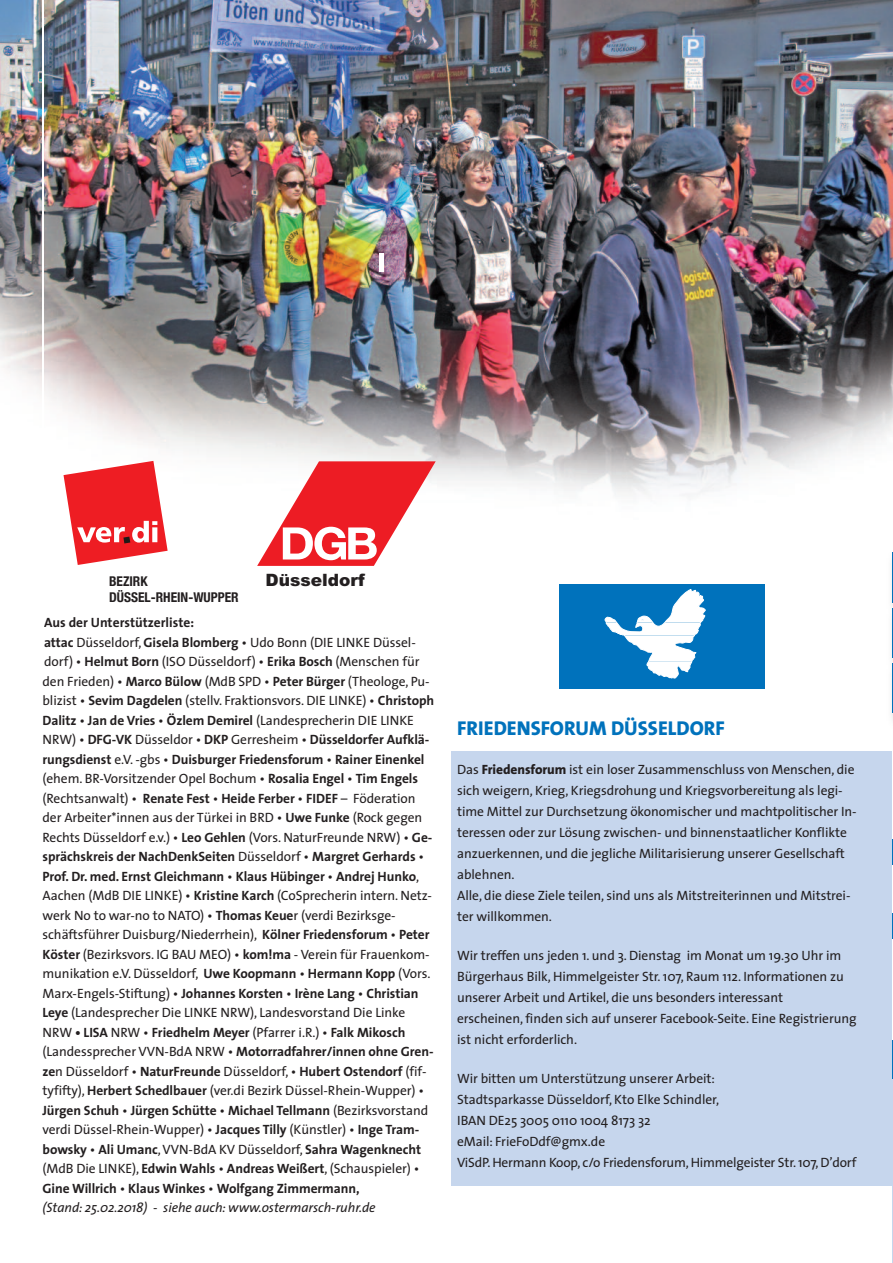
<style>
.page{position:relative;width:893px;height:1263px;background:#fff}
.page>*{position:absolute;margin:0;border:0;box-sizing:border-box;transform-origin:0 0}
.t1{font:800 20.1px "The Sans";color:#0072bc}
.t2{font:900 16.95px "Arial";color:#231f20}
.t3{font:13.5px/19.5px "The Sans";letter-spacing:-.005em;color:#231f20}
.t4{font:700 condensed 13.5px "Helvetica Neue";color:#231f20}
.s1{font-weight:700}
.s2{font-style:italic}
.s3{font-weight:800}
</style>
<div class="page">
<hr style="left:892px;top:1058px;width:1px;height:205px;background:#c6d6ed">
<div style="left:451px;top:751px;width:441px;height:435px;background:#c6d6ed"></div>
<img style="left:0;top:0;width:893px;height:495px">
<img style="left:891px;top:565px;width:1px;height:36px">
<hr style="left:892px;top:552px;width:1px;height:50px;background:#0072bc">
<img style="left:891px;top:601px;width:2px;height:55px">
<hr style="left:892px;top:608px;width:1px;height:50px;background:#0072bc">
<img style="left:891px;top:678px;width:2px;height:41px">
<hr style="left:892px;top:663px;width:1px;height:50px;background:#0072bc">
<svg style="left:64px;top:461px;width:104px;height:104px"></svg>
<hr style="left:43px;top:0;width:1px;height:660px;background:#fff">
<svg style="left:257px;top:461px;width:179px;height:105px"></svg>
<div style="left:560px;top:584px;width:205px;height:104px;background:#0072bc"></div>
<svg style="left:605px;top:589px;width:100px;height:89px"></svg>
<div style="left:379px;top:253px;width:5px;height:19px;background:#fff"></div>
<svg style="left:892px;top:839px;width:1px;height:25px"></svg>
<svg style="left:892px;top:913px;width:1px;height:26px"></svg>
<hr style="left:892px;top:1040px;width:1px;height:39px;background:#0072bc">
<p class="t4" style="left:109px;top:573px;width:40px">BEZIRK</p>
<p class="t2" style="left:265px;top:574px;width:101px">Düsseldorf</p>
<p class="t4" style="left:109px;top:589px;width:131px">DÜSSEL-RHEIN-WUPPER</p>
<p class="t3" style="left:43px;top:614px;width:393px"><span class="s1">Aus der Unterstützerliste:<br>attac</span> Düsseldorf, <span class="s1">Gisela Blomberg</span> • Udo Bonn (DIE LINKE Düssel&shy;dorf) • <span class="s1">Helmut Born</span> (ISO Düsseldorf) • <span class="s1">Erika Bosch</span> (Menschen für den Frieden) • <span class="s1">Marco Bülow</span> (MdB SPD • <span class="s1">Peter Bürger</span> (Theologe, Pu&shy;blizist • <span class="s1">Sevim Dagdelen</span> (stellv. Fraktionsvors. DIE LINKE) • <span class="s1">Christoph Dalitz</span> • <span class="s1">Jan de Vries</span> • <span class="s1">Özlem Demirel</span> (Landesprecherin DIE LINKE NRW) • <span class="s1">DFG-VK</span> Düsseldor • <span class="s1">DKP</span> Gerresheim • <span class="s1">Düsseldorfer Aufklä&shy;rungsdienst</span> e.V. -gbs • <span class="s1">Duisburger Friedensforum</span> • <span class="s1">Rainer Einenkel </span>(ehem. BR-Vorsitzender Opel Bochum • <span class="s1">Rosalia Engel</span> • <span class="s1">Tim Engels </span>(Rechtsanwalt) • <span class="s1">Renate Fest</span> • <span class="s1">Heide Ferber</span> • <span class="s1">FIDEF</span> – Föderation der Arbeiter*innen aus der Türkei in BRD • <span class="s1">Uwe Funke</span> (Rock gegen Rechts Düsseldorf e.v.) • <span class="s1">Leo Gehlen</span> (Vors. NaturFreunde NRW) • <span class="s1">Ge&shy;sprächskreis der NachDenkSeiten</span> Düsseldorf • <span class="s1">Margret Gerhards</span> • <span class="s1">Prof. Dr. med. Ernst Gleichmann</span> • <span class="s1">Klaus Hübinger</span> • <span class="s1">Andrej Hunko</span>, Aachen (MdB DIE LINKE) • <span class="s1">Kristine Karch</span> (CoSprecherin intern. Netz&shy;werk No to war-no to NATO) • <span class="s1">Thomas Keue</span>r (verdi Bezirksge&shy;schäftsführer Duisburg/Niederrhein), <span class="s1">Kölner Friedensforum</span> • <span class="s1">Peter Köster</span> (Bezirksvors. IG BAU MEO) • <span class="s1">kom!ma</span> - Verein für Frauenkom&shy;munikation e.V. Düsseldorf, <span class="s1">Uwe Koopmann</span> • <span class="s1">Hermann Kopp</span> (Vors.<br>Marx-Engels-Stiftung) • <span class="s1">Johannes Korsten</span> • <span class="s1">Irène Lang</span> • <span class="s1">Christian Leye</span> (Landesprecher Die LINKE NRW), Landesvorstand Die Linke NRW <span class="s1">• LISA</span> NRW • <span class="s1">Friedhelm Meyer</span> (Pfarrer i.R.) • <span class="s1">Falk Mikosch </span>(Landessprecher VVN-BdA NRW • <span class="s1">Motorradfahrer/innen ohne Gren&shy;ze</span>n Düsseldorf • <span class="s1">NaturFreunde</span> Düsseldorf, • <span class="s1">Hubert Ostendorf</span> (fif&shy;tyfifty), <span class="s1">Herbert Schedlbauer</span> (ver.di Bezirk Düssel-Rhein-Wupper) • <span class="s1">Jürgen Schuh</span> • <span class="s1">Jürgen Schütte</span> • <span class="s1">Michael Tellmann</span> (Bezirksvorstand verdi Düssel-Rhein-Wupper) • <span class="s1">Jacques Tilly</span> (Künstler) • <span class="s1">Inge Tram&shy;bowsky</span> • <span class="s1">Ali Umanc</span>,VVN-BdA KV Düsseldorf, <span class="s1">Sahra Wagenknecht </span>(MdB Die LINKE), <span class="s1">Edwin Wahls</span> • <span class="s1">Andreas Weißert</span>, (Schauspieler) • <span class="s1">Gine Willrich</span> • <span class="s1">Klaus Winkes</span> • <span class="s1">Wolfgang Zimmermann,<br></span><span class="s2">(Stand: 25.02.2018) - siehe auch: www.ostermarsch-ruhr.de</span></p>
<h1 class="t1" style="left:457px;top:720px;width:269px">FRIEDENSFORUM DÜSSELDORF</h1>
<p class="t3" style="left:457px;top:760px;width:401px;line-height:21px">Das <span class="s3">Friedensforum</span> ist ein loser Zusammenschluss von Menschen, die sich weigern, Krieg, Kriegsdrohung und Kriegsvorbereitung als legi&shy;time Mittel zur Durchsetzung ökonomischer und machtpolitischer In&shy;teressen oder zur Lösung zwischen- und binnenstaatlicher Konflikte anzuerkennen, und die jegliche Militarisierung unserer Gesellschaft ablehnen.<br>Alle, die diese Ziele teilen, sind uns als Mitstreiterinnen und Mitstrei&shy;ter willkommen.</p>
<p class="t3" style="left:457px;top:946px;width:401px;line-height:21px">Wir treffen uns jeden 1. und 3. Dienstag im Monat um 19.30 Uhr im Bürgerhaus Bilk, Himmelgeister Str. 107, Raum 112. Informationen zu unserer Arbeit und Artikel, die uns besonders interessant<br>erscheinen, finden sich auf unserer Facebook-Seite. Eine Registrierung ist nicht erforderlich.</p>
<p class="t3" style="left:457px;top:1069px;width:401px;line-height:21px">Wir bitten um Unterstützung unserer Arbeit:<br>Stadtsparkasse Düsseldorf, Kto Elke Schindler,<br>IBAN DE25 3005 0110 1004 8173 32<br>eMail: FrieFoDdf@gmx.de<br>ViSdP. Hermann Koop, c/o Friedensforum,Himmelgeister Str. 107,D’dorf</p>
</div>
